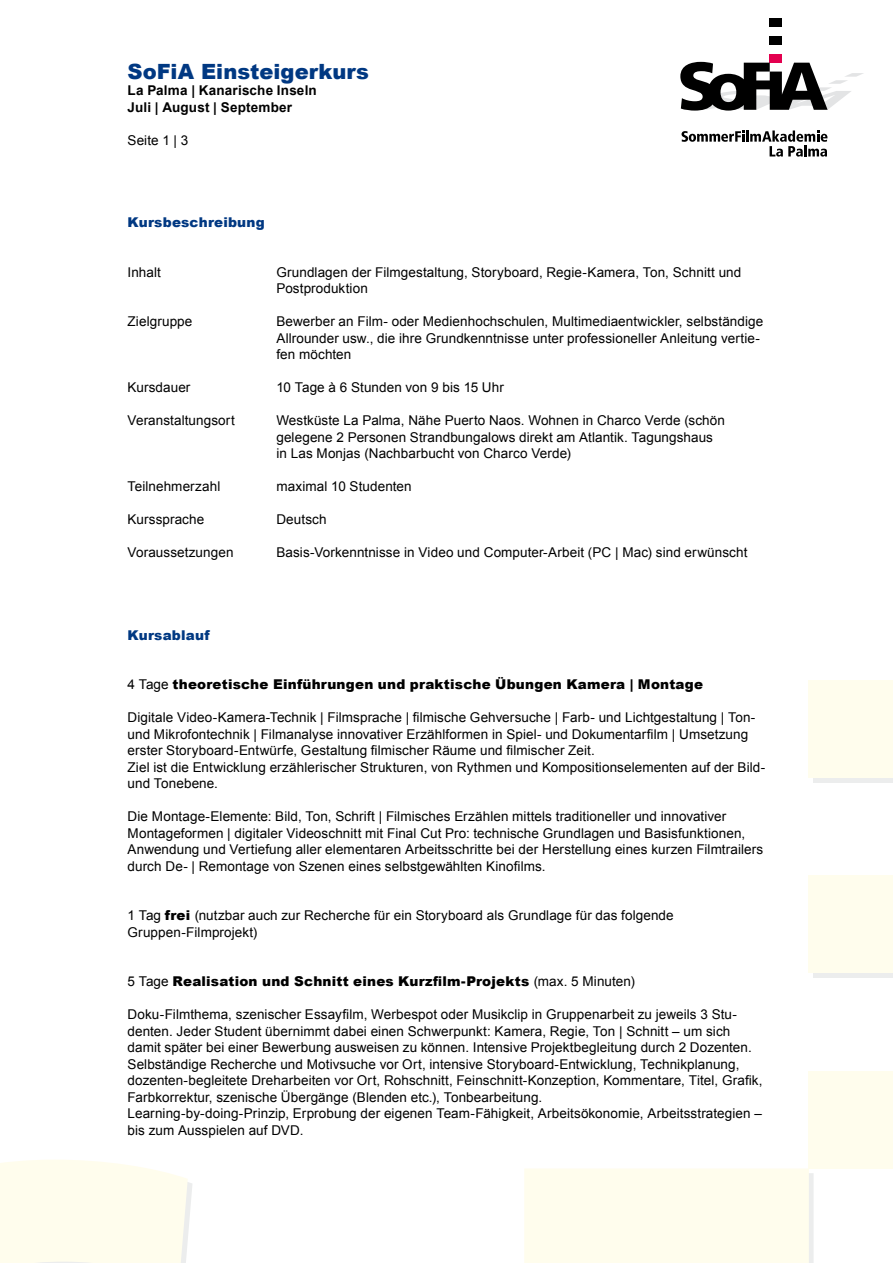
<style>
.page{position:relative;width:893px;height:1263px;background:#fff}
.page>*{position:absolute;margin:0;border:0;box-sizing:border-box;transform-origin:0 0}
.t1{font:900 21px "Arial";letter-spacing:.005em;color:#003882}
.t2{font:13.5px/16.5px "Arial";letter-spacing:.005em;color:#000}
.t3{font:900 13.5px "Arial";letter-spacing:.015em;color:#000}
.t4{font:700 13.5px/16.5px "Arial";letter-spacing:.015em;color:#000}
.t5{font:900 13.5px "Arial";letter-spacing:.015em;color:#003882}
.s1{font-weight:400}
.s2{font-weight:900}
</style>
<div class="page">
<div style="left:770px;top:54px;width:12px;height:9px;background:#e3004f"></div>
<svg style="left:680px;top:62px;width:183px;height:49px"></svg>
<div style="left:770px;top:36px;width:12px;height:9px;background:#000"></div>
<div style="left:770px;top:18px;width:12px;height:9px;background:#000"></div>
<svg style="left:681px;top:130px;width:146px;height:27px"></svg>
<div style="left:814px;top:880px;width:79px;height:98px;background:#eceded"></div>
<div style="left:814px;top:685px;width:79px;height:98px;background:#eceded"></div>
<div style="left:809px;top:1071px;width:84px;height:97px;background:#fffded"></div>
<svg style="left:0;top:1159px;width:893px;height:104px;fill:#fffdf1"></svg>
<div style="left:809px;top:876px;width:84px;height:97px;background:#fffded"></div>
<div style="left:809px;top:680px;width:84px;height:98px;background:#fffded"></div>
<h1 class="t1" style="left:128px;top:60px;width:243px">SoFiA Einsteigerkurs</h1>
<p class="t4" style="left:128px;top:82px;width:191px">La Palma | Kanarische Inseln<br>Juli | August | September</p>
<p class="t2" style="left:128px;top:132px;width:62px">Seite 1 | 3</p>
<p class="t5" style="left:128px;top:215px;width:139px">Kursbeschreibung</p>
<p class="t2" style="left:128px;top:263px;width:35px">Inhalt</p>
<p class="t2" style="left:276px;top:263px;width:466px">Grundlagen der Filmgestaltung, Storyboard, Regie-Kamera, Ton, Schnitt und<br>Postproduktion</p>
<p class="t2" style="left:128px;top:313px;width:66px">Zielgruppe</p>
<p class="t2" style="left:276px;top:313px;width:488px">Bewerber an Film- oder Medienhochschulen, Multimediaentwickler, selbständige<br>Allrounder usw., die ihre Grundkenntnisse unter professioneller Anleitung vertie&shy;fen möchten</p>
<p class="t2" style="left:128px;top:379px;width:64px">Kursdauer</p>
<p class="t2" style="left:276px;top:379px;width:229px">10 Tage à 6 Stunden von 9 bis 15 Uhr</p>
<p class="t2" style="left:128px;top:412px;width:109px">Veranstaltungsort</p>
<p class="t2" style="left:276px;top:412px;width:450px">Westküste La Palma, Nähe Puerto Naos. Wohnen in Charco Verde (schön gelegene 2 Personen Strandbungalows direkt am Atlantik. Tagungshaus in Las Monjas (Nachbarbucht von Charco Verde)</p>
<p class="t2" style="left:128px;top:478px;width:94px">Teilnehmerzahl</p>
<p class="t2" style="left:276px;top:478px;width:137px">maximal 10 Studenten</p>
<p class="t2" style="left:128px;top:511px;width:78px">Kurssprache</p>
<p class="t2" style="left:276px;top:511px;width:52px">Deutsch</p>
<p class="t2" style="left:128px;top:544px;width:107px">Voraussetzungen</p>
<p class="t2" style="left:276px;top:544px;width:473px">Basis-Vorkenntnisse in Video und Computer-Arbeit (PC | Mac) sind erwünscht</p>
<p class="t5" style="left:128px;top:627px;width:84px">Kursablauf</p>
<p class="t3" style="left:128px;top:677px;width:577px"><span class="s1">4 Tage</span> theoretische Einführungen und praktische Übungen Kamera | Montage</p>
<p class="t2" style="left:128px;top:709px;width:639px">Digitale Video-Kamera-Technik | Filmsprache | filmische Gehversuche | Farb- und Lichtgestaltung | Ton&shy;und Mikrofontechnik | Filmanalyse innovativer Erzählformen in Spiel- und Dokumentarfilm | Umsetzung erster Storyboard-Entwürfe, Gestaltung filmischer Räume und filmischer Zeit.<br>Ziel ist die Entwicklung erzählerischer Strukturen, von Rythmen und Kompositionselementen auf der Bild&shy;und Tonebene.</p>
<p class="t2" style="left:128px;top:808px;width:637px">Die Montage-Elemente: Bild, Ton, Schrift | Filmisches Erzählen mittels traditioneller und innovativer Montageformen | digitaler Videoschnitt mit Final Cut Pro: technische Grundlagen und Basisfunktionen, Anwendung und Vertiefung aller elementaren Arbeitsschritte bei der Herstellung eines kurzen Filmtrailers durch De- | Remontage von Szenen eines selbstgewählten Kinofilms.</p>
<p class="t2" style="left:128px;top:907px;width:548px">1 Tag <span class="s2">frei</span> (nutzbar auch zur Recherche für ein Storyboard als Grundlage für das folgende<br>Gruppen-Filmprojekt)</p>
<p class="t3" style="left:128px;top:974px;width:509px"><span class="s1">5 Tage</span> Realisation und Schnitt eines Kurzfilm-Projekts <span class="s1">(max. 5 Minuten)</span></p>
<p class="t2" style="left:128px;top:1006px;width:636px">Doku-Filmthema, szenischer Essayfilm, Werbespot oder Musikclip in Gruppenarbeit zu jeweils 3 Stu&shy;denten. Jeder Student übernimmt dabei einen Schwerpunkt: Kamera, Regie, Ton | Schnitt – um sich damit später bei einer Bewerbung ausweisen zu können. Intensive Projektbegleitung durch 2 Dozenten.<br>Selbständige Recherche und Motivsuche vor Ort, intensive Storyboard-Entwicklung, Technikplanung, dozenten-begleitete Dreharbeiten vor Ort, Rohschnitt, Feinschnitt-Konzeption, Kommentare, Titel, Grafik, Farbkorrektur, szenische Übergänge (Blenden etc.), Tonbearbeitung.<br>Learning-by-doing-Prinzip, Erprobung der eigenen Team-Fähigkeit, Arbeitsökonomie, Arbeitsstrategien – bis zum Ausspielen auf DVD.</p>
</div>
